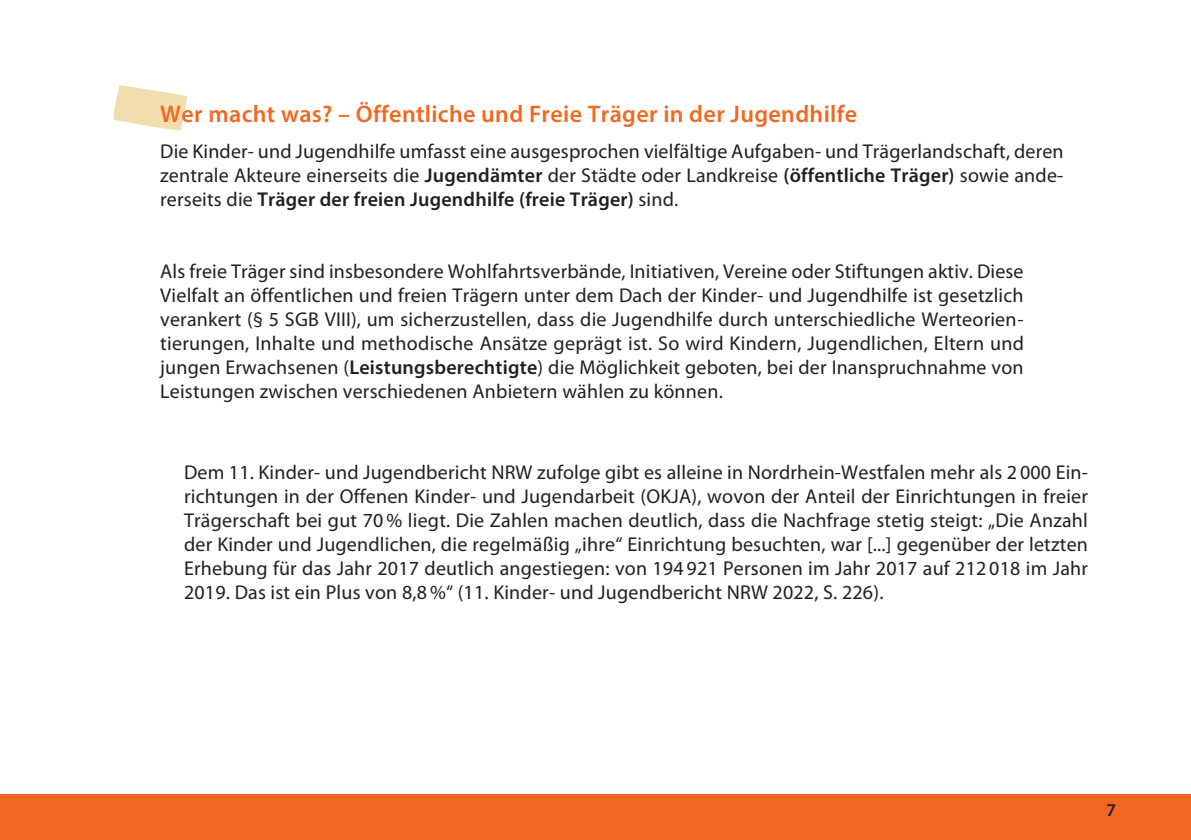
<style>
.page{position:relative;width:1191px;height:840px;background:#fff}
.page>*{position:absolute;margin:0;border:0;box-sizing:border-box;transform-origin:0 0}
.Headline_ZwÜ{font:600 24px "Myriad Pro";letter-spacing:.015em;color:#f36821}
.Fließtext{font:20px/24px "Myriad Pro";letter-spacing:.01em;color:#231f20;text-align:justify}
.t1{font:600 18px "Myriad Pro";color:#231f20}
.s1{font-weight:600}
</style>
<div class="page">
<div style="left:0;top:794px;width:1191px;height:45px;background:#f36821"></div>
<svg style="left:113px;top:85px;width:74px;height:46px"></svg>
<p class="Headline_ZwÜ" style="left:160px;top:99px;width:698px">Wer macht was? – Öffentliche und Freie Träger in der Jugendhilfe</p>
<p class="Fließtext" style="left:160px;top:138px;width:905px">Die Kinder- und Jugendhilfe umfasst eine ausgesprochen vielfältige Aufgaben- und Trägerlandschaft, deren zentrale Akteure einerseits die <span class="s1">Jugendämter</span> der Städte oder Landkreise <span class="s1">(öffentliche Träger)</span> sowie ande&shy;rerseits die <span class="s1">Träger der freien Jugendhilfe (freie Träger)</span> sind.</p>
<p class="Fließtext" style="left:160px;top:258px;width:865px">Als freie Träger sind insbesondere Wohlfahrtsverbände, Initiativen, Vereine oder Stiftungen aktiv. Diese Vielfalt an öffentlichen und freien Trägern unter dem Dach der Kinder- und Jugendhilfe ist gesetzlich verankert (§ 5 SGB VIII), um sicherzustellen, dass die Jugendhilfe durch unterschiedliche Werteorien&shy;tierungen, Inhalte und methodische Ansätze geprägt ist. So wird Kindern, Jugendlichen, Eltern und jungen Erwachsenen (<span class="s1">Leistungsberechtigte</span>) die Möglichkeit geboten, bei der Inanspruchnahme von Leistungen zwischen verschiedenen Anbietern wählen zu können.</p>
<p class="Fließtext" style="left:184px;top:459px;width:905px">Dem 11. Kinder- und Jugendbericht NRW zufolge gibt es alleine in Nordrhein-Westfalen mehr als 2 000 Ein&shy;richtungen in der Offenen Kinder- und Jugendarbeit (OKJA), wovon der Anteil der Einrichtungen in freier Trägerschaft bei gut 70% liegt. Die Zahlen machen deutlich, dass die Nachfrage stetig steigt: „Die Anzahl der Kinder und Jugendlichen, die regelmäßig „ihre“ Einrichtung besuchten, war [...] gegenüber der letzten Erhebung für das Jahr 2017 deutlich angestiegen: von 194 921 Personen im Jahr 2017 auf 212 018 im Jahr 2019. Das ist ein Plus von 8,8%“ (11. Kinder- und Jugendbericht NRW 2022, S. 226).</p>
<p class="t1" style="left:1106px;top:797px;width:11px">7</p>
</div>
